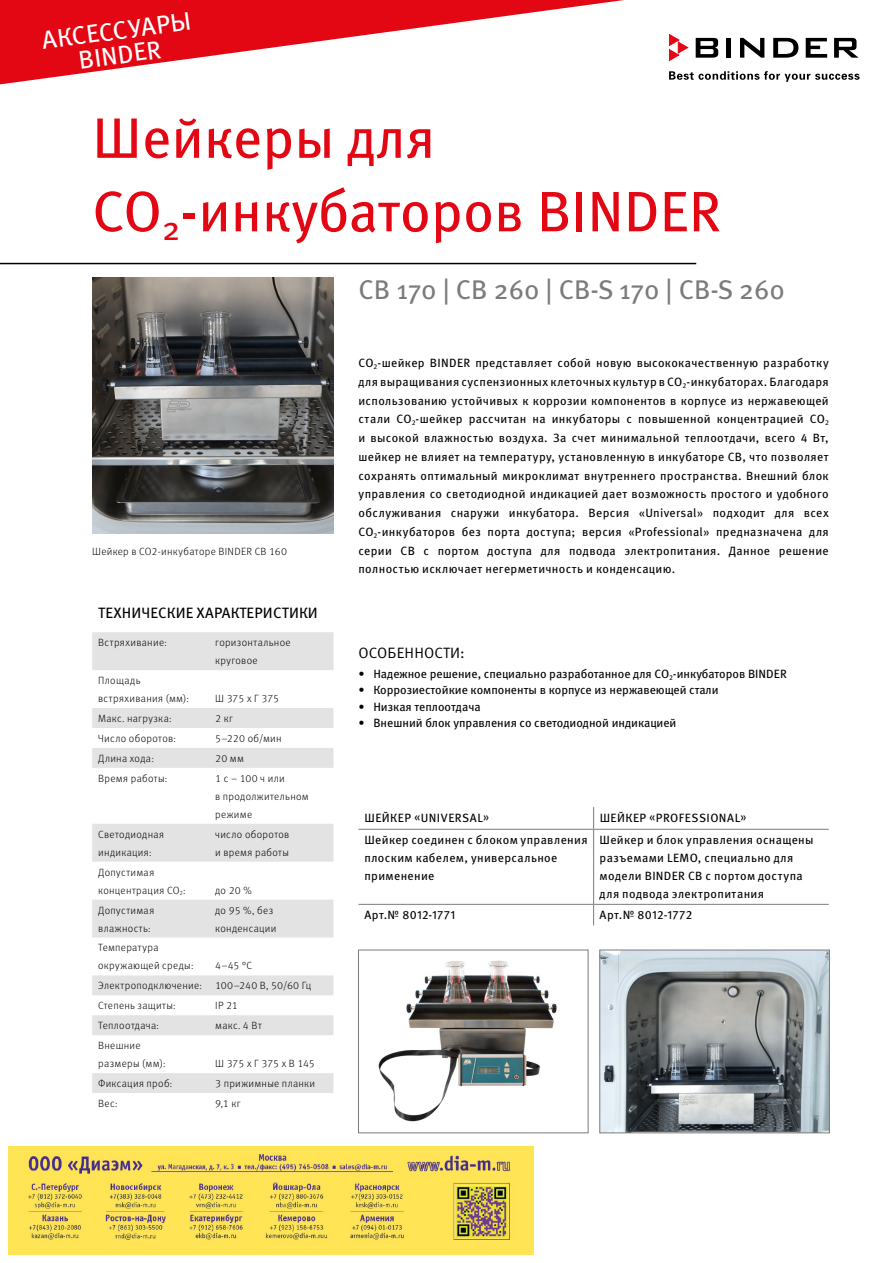
<style>
.page{position:relative;width:893px;height:1263px;background:#fff}
.page>*{position:absolute;margin:0;border:0;box-sizing:border-box;transform-origin:0 0}
.t1{font:57px/73.5px "Meta Pro";color:#e30613}
.t2{font:27px "Meta Pro";color:#7c7b7b}
.t3{font:25.5px/24.3px "Meta Pro";color:#fff;text-align:center}
.t4{font:15px "Meta Pro";letter-spacing:.01em;color:#000}
.t5{font:15px "Meta Pro Norm";letter-spacing:.01em;color:#000}
.t6{font:12px/18.8px "Meta Pro";letter-spacing:.025em;color:#000}
.t7{font:12px "Meta Pro";color:#000}
.t8{font:300 10.5px/18px "Meta Pro";letter-spacing:.03em;color:#000}
.t9{font:300 10.5px "Meta Pro";letter-spacing:.01em;color:#000}
.t10{font:300 10.5px "Meta Pro";letter-spacing:-.015em;color:#000}
</style>
<div class="page">
<hr style="left:0;top:263px;width:696px;height:1px;background:#000">
<svg style="left:593px;top:807px;width:1px;height:22px"></svg>
<hr style="left:358px;top:829px;width:236px;height:1px;background:#7c7b7b">
<hr style="left:594px;top:829px;width:235px;height:1px;background:#7c7b7b">
<hr style="left:593px;top:830px;width:1px;height:74px;background:#7c7b7b">
<hr style="left:358px;top:904px;width:236px;height:1px;background:#7c7b7b">
<hr style="left:594px;top:904px;width:235px;height:1px;background:#7c7b7b">
<svg style="left:593px;top:905px;width:1px;height:20px"></svg>
<svg style="left:92px;top:632px;width:241px;height:461px"></svg>
<svg style="left:0;top:0;width:624px;height:84px;fill:#e30613"></svg>
<img style="left:378px;top:960px;width:179px;height:162px">
<div style="left:358px;top:950px;width:230px;height:183px;border:1px solid #7c7b7b"></div>
<img style="left:601px;top:952px;width:227px;height:179px">
<div style="left:599px;top:950px;width:231px;height:183px;border:1px solid #7c7b7b"></div>
<img style="left:92px;top:277px;width:241px;height:256px">
<svg style="left:669px;top:71px;width:191px;height:11px"></svg>
<svg style="left:696px;top:38px;width:22px;height:20px"></svg>
<div style="left:726px;top:38px;width:5px;height:20px;background:#000"></div>
<svg style="left:740px;top:38px;width:24px;height:20px"></svg>
<svg style="left:773px;top:38px;width:25px;height:20px"></svg>
<svg style="left:806px;top:38px;width:21px;height:20px"></svg>
<svg style="left:834px;top:38px;width:25px;height:20px"></svg>
<svg style="left:669px;top:34px;width:19px;height:27px"></svg>
<img style="left:8px;top:1147px;width:525px;height:108px">
<h3 class="t3" style="left:40px;top:27px;width:152px;rotate:-8deg">АКСЕССУАРЫ<br>BINDER</h3>
<h1 class="t1" style="left:92px;top:97px;width:630px">Шейкеры для<br>CO<sub>2</sub>-инкубаторов BINDER</h1>
<h2 class="t2" style="left:358px;top:269px;width:428px">CB 170 | CB 260 | CB-S 170 | CB-S 260</h2>
<p class="t8" style="left:92px;top:542px;width:196px">Шейкер в CO2-инкубаторе BINDER CB 160</p>
<p class="t4" style="left:98px;top:601px;width:221px">ТЕХНИЧЕСКИЕ ХАРАКТЕРИСТИКИ</p>
<p class="t8" style="left:98px;top:633px;width:70px">Встряхивание:</p>
<p class="t8" style="left:215px;top:633px;width:77px">горизонтальное круговое</p>
<p class="t8" style="left:98px;top:671px;width:92px">Площадь встряхивания (мм):</p>
<p class="t8" style="left:215px;top:689px;width:65px">Ш 375 x Г 375</p>
<p class="t8" style="left:98px;top:709px;width:75px">Макс. нагрузка:</p>
<p class="t8" style="left:215px;top:709px;width:19px">2 кг</p>
<p class="t8" style="left:98px;top:729px;width:79px">Число оборотов:</p>
<p class="t8" style="left:215px;top:729px;width:68px">5–220 об/мин</p>
<p class="t8" style="left:98px;top:749px;width:57px">Длина хода:</p>
<p class="t8" style="left:215px;top:749px;width:30px">20 мм</p>
<p class="t8" style="left:98px;top:768px;width:71px">Время работы:</p>
<p class="t8" style="left:215px;top:768px;width:95px">1 с – 100 ч или<br>в продолжительном режиме</p>
<p class="t8" style="left:98px;top:824px;width:67px">Светодиодная индикация:</p>
<p class="t8" style="left:215px;top:824px;width:76px">число оборотов и время работы</p>
<p class="t8" style="left:98px;top:862px;width:89px">Допустимая концентрация CO<sub>2</sub>:</p>
<p class="t8" style="left:215px;top:880px;width:38px">до 20 %</p>
<p class="t8" style="left:98px;top:900px;width:58px">Допустимая влажность:</p>
<p class="t8" style="left:215px;top:900px;width:63px">до 95 %, без конденсации</p>
<p class="t8" style="left:98px;top:938px;width:97px">Температура окружающей среды:</p>
<p class="t8" style="left:215px;top:956px;width:38px">4–45 °C</p>
<p class="t8" style="left:98px;top:976px;width:105px">Электроподключение:</p>
<p class="t9" style="left:215px;top:978px;width:98px">100–240 В, 50/60 Гц</p>
<p class="t8" style="left:98px;top:996px;width:79px">Степень защиты:</p>
<p class="t8" style="left:215px;top:996px;width:24px">IP 21</p>
<p class="t8" style="left:98px;top:1016px;width:62px">Теплоотдача:</p>
<p class="t8" style="left:215px;top:1016px;width:48px">макс. 4 Вт</p>
<p class="t8" style="left:98px;top:1036px;width:69px">Внешние размеры (мм):</p>
<p class="t10" style="left:215px;top:1056px;width:101px">Ш 375 x Г 375 x В 145</p>
<p class="t8" style="left:98px;top:1074px;width:76px">Фиксация проб:</p>
<p class="t8" style="left:215px;top:1074px;width:102px">3 прижимные планки</p>
<p class="t8" style="left:98px;top:1094px;width:21px">Вес:</p>
<p class="t8" style="left:215px;top:1094px;width:27px">9,1 кг</p>
<p class="t6" style="left:358px;top:353px;width:472px;text-align:justify">CO<sub>2</sub>-шейкер BINDER представляет собой новую высококачественную разработку для выращивания суспензионных клеточных культур в CO<sub>2</sub>-инкубаторах. Благодаря использованию устойчивых к коррозии компонентов в корпусе из нержавеющей стали CO<sub>2</sub>-шейкер рассчитан на инкубаторы с повышенной концентрацией CO<sub>2 </sub>и высокой влажностью воздуха. За счет минимальной теплоотдачи, всего 4 Вт, шейкер не влияет на температуру, установленную в инкубаторе СВ, что позволяет сохранять оптимальный микроклимат внутреннего пространства. Внешний блок управления со светодиодной индикацией дает возможность простого и удобного обслуживания снаружи инкубатора. Версия «Universal» подходит для всех CO<sub>2</sub>‑инкубаторов без порта доступа; версия «Professional» предназначена для серии СВ с портом доступа для подвода электропитания. Данное решение полностью исключает негерметичность и конденсацию.</p>
<p class="t5" style="left:359px;top:642px;width:108px">ОСОБЕННОСТИ:</p>
<p class="t7" style="left:358px;top:664px;width:430px">• Надежное решение, специально разработанное для CO<sub>2</sub>-инкубаторов BINDER</p>
<p class="t7" style="left:358px;top:681px;width:362px">• Коррозиестойкие компоненты в корпусе из нержавеющей стали</p>
<p class="t7" style="left:358px;top:697px;width:124px">• Низкая теплоотдача</p>
<p class="t7" style="left:358px;top:714px;width:319px">• Внешний блок управления со светодиодной индикацией</p>
<p class="t6" style="left:365px;top:808px;width:126px">ШЕЙКЕР «UNIVERSAL»</p>
<p class="t6" style="left:600px;top:808px;width:148px">ШЕЙКЕР «PROFESSIONAL»</p>
<p class="t6" style="left:364px;top:830px;width:225px;line-height:18px">Шейкер соединен с блоком управления плоским кабелем, универсальное применение</p>
<p class="t6" style="left:600px;top:830px;width:215px;line-height:18px">Шейкер и блок управления оснащены разъемами LEMO, специально для модели BINDER CB с портом доступа для подвода электропитания</p>
<p class="t6" style="left:364px;top:905px;width:92px">Арт.№ 8012-1771</p>
<p class="t6" style="left:600px;top:905px;width:94px">Арт.№ 8012-1772</p>
</div>
